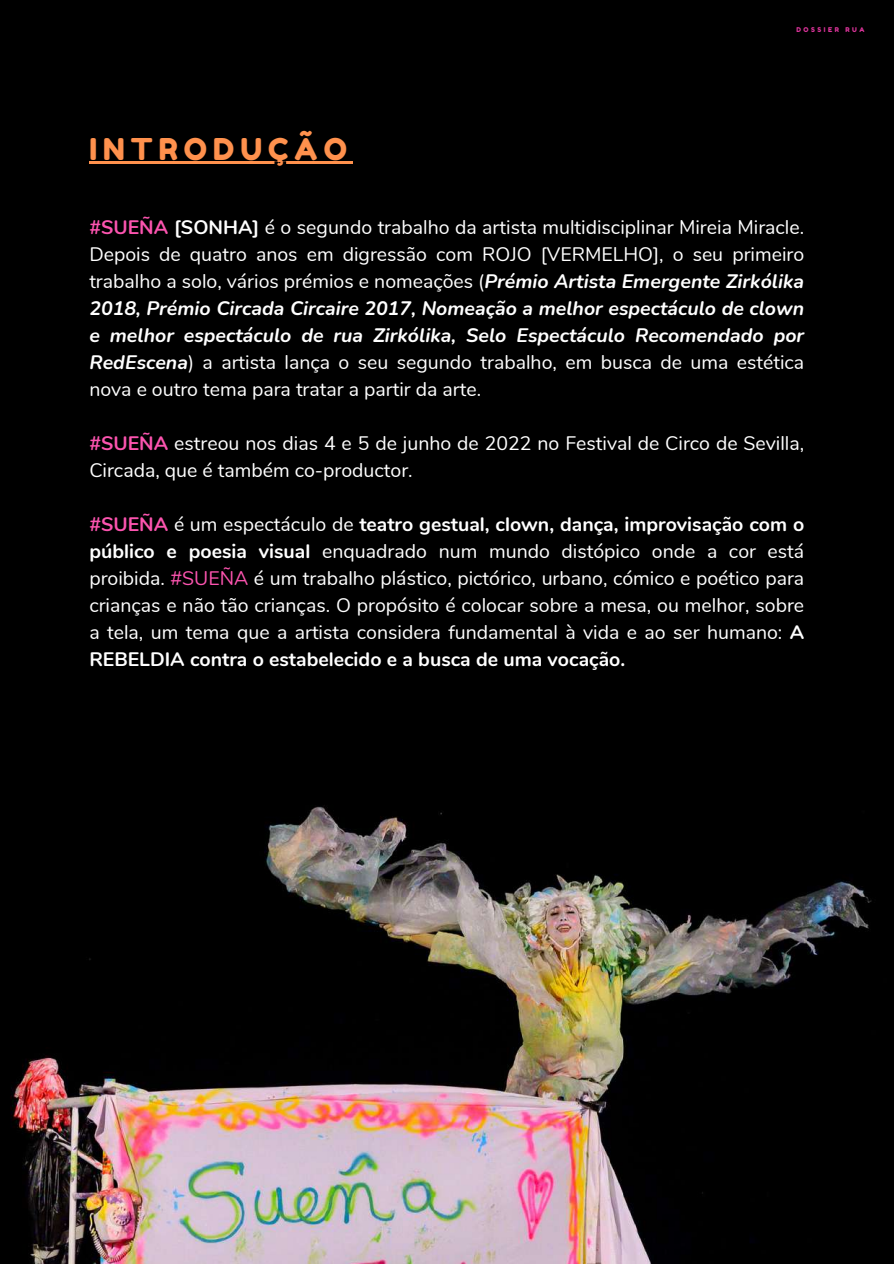
<style>
.page{position:relative;width:894px;height:1264px;background:#fff}
.page>*{position:absolute;margin:0;border:0;box-sizing:border-box;transform-origin:0 0}
.t1{font:30px "Fredoka One";letter-spacing:.2em;color:#ff914d}
.t2{font:19.5px/27px "Nunito";color:#fff;text-align:justify}
.t3{font:6.6px "Fredoka One";letter-spacing:.38em;color:#db349a}
.s1{font-weight:700;color:#fc54af}
.s2{font-weight:700}
.s3{font-weight:700;font-style:italic}
.s4{color:#fc54af}
</style>
<div class="page">
<img style="left:0;top:747px;width:893px;height:516px">
<div style="left:0;top:0;width:892px;height:777px;background:#000"></div>
<hr style="left:89px;top:162px;width:264px;height:2px;background:#ff914d">
<h1 class="t1" style="left:89px;top:130px;width:259px">INTRODUÇÃO</h1>
<p class="t3" style="left:796px;top:26px;width:69px">DOSSIER RUA</p>
<p class="t2" style="left:89px;top:214px;width:716px"><span class="s1">#SUEÑA</span> <span class="s2">[SONHA]</span> é o segundo trabalho da artista multidisciplinar Mireia Miracle.<br>Depois de quatro anos em digressão com ROJO [VERMELHO], o seu primeiro trabalho a solo, vários prémios e nomeações (<span class="s3">Prémio Artista Emergente Zirkólika 2018, Prémio Circada Circaire 2017, Nomeação a melhor espectáculo de clown e melhor espectáculo de rua Zirkólika, Selo Espectáculo Recomendado por RedEscena</span>) a artista lança o seu segundo trabalho, em busca de uma estética nova e outro tema para tratar a partir da arte.</p>
<p class="t2" style="left:89px;top:430px;width:716px"><span class="s1">#SUEÑA</span> estreou nos dias 4 e 5 de junho de 2022 no Festival de Circo de Sevilla,<br>Circada, que é também co-productor.</p>
<p class="t2" style="left:89px;top:511px;width:716px"><span class="s1">#SUEÑA</span> é um espectáculo de <span class="s2">teatro gestual, clown, dança, improvisação com o público e poesia visual</span> enquadrado num mundo distópico onde a cor está proibida. <span class="s4">#SUEÑA</span> é um trabalho plástico, pictórico, urbano, cómico e poético para crianças e não tão crianças. O propósito é colocar sobre a mesa, ou melhor, sobre a tela, um tema que a artista considera fundamental à vida e ao ser humano: <span class="s2">A REBELDIA contra o estabelecido e a busca de uma vocação.</span></p>
</div>
